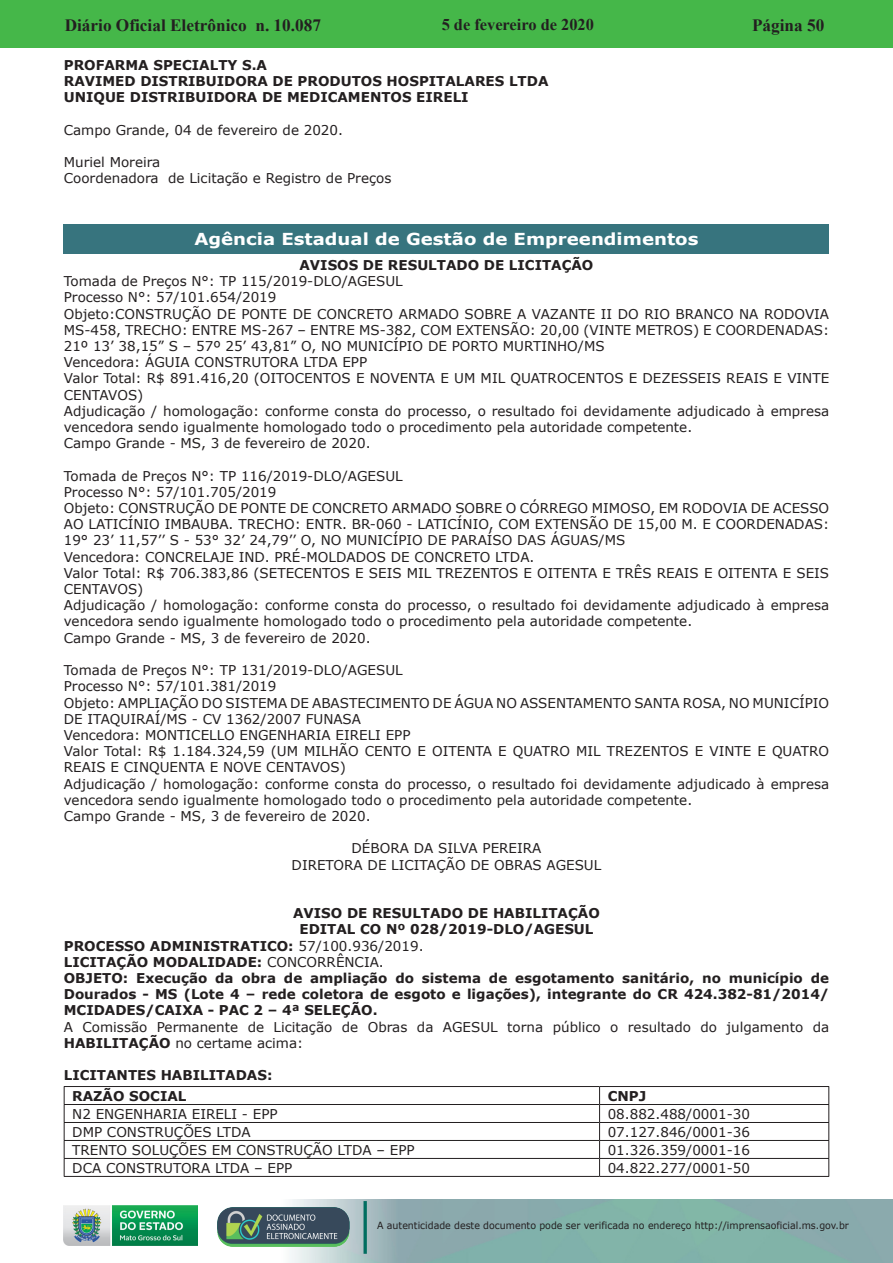
<style>
.page{position:relative;width:893px;height:1263px;background:#fff}
.page>*{position:absolute;margin:0;border:0;box-sizing:border-box;transform-origin:0 0}
.t1{font:700 17.25px "Times New Roman";color:#231f20}
.t2{font:700 16.5px "Verdana";color:#fff;scale:1.1 1}
.t3{font:700 16.35px "Times New Roman";color:#231f20}
.t4{font:13.5px/16.2px "Verdana";color:#231f20}
.t5{font:700 13.5px/16.2px "Verdana";color:#231f20}
.t6{font:9.9px "Verdana";color:#231f20;scale:.95 1}
.s1{font-weight:400}
.s2{font-weight:700}
</style>
<div class="page">
<div style="left:0;top:0;width:893px;height:48px;background:#45b749"></div>
<img style="left:63px;top:1199px;width:830px;height:64px">
<img style="left:364px;top:1202px;width:2px;height:51px">
<img style="left:218px;top:1207px;width:132px;height:39px">
<img style="left:64px;top:1205px;width:134px;height:41px">
<div style="left:64px;top:224px;width:765px;height:30px;background:#37747e"></div>
<hr style="left:64px;top:1086px;width:536px;height:1px;background:#231f20">
<hr style="left:600px;top:1086px;width:229px;height:1px;background:#231f20">
<hr style="left:64px;top:1104px;width:536px;height:1px;background:#231f20">
<hr style="left:600px;top:1104px;width:229px;height:1px;background:#231f20">
<hr style="left:64px;top:1122px;width:536px;height:1px;background:#231f20">
<hr style="left:600px;top:1122px;width:229px;height:1px;background:#231f20">
<hr style="left:64px;top:1140px;width:536px;height:1px;background:#231f20">
<hr style="left:600px;top:1140px;width:229px;height:1px;background:#231f20">
<hr style="left:64px;top:1158px;width:536px;height:1px;background:#231f20">
<hr style="left:600px;top:1158px;width:229px;height:1px;background:#231f20">
<hr style="left:64px;top:1176px;width:536px;height:1px;background:#231f20">
<hr style="left:600px;top:1176px;width:229px;height:1px;background:#231f20">
<svg style="left:64px;top:1087px;width:1px;height:89px"></svg>
<svg style="left:599px;top:1087px;width:1px;height:89px"></svg>
<svg style="left:828px;top:1087px;width:1px;height:89px"></svg>
<p class="t1" style="left:65px;top:13px;width:258px">Diário Oficial Eletrônico n. 10.087</p>
<p class="t3" style="left:442px;top:13px;width:154px">5 de fevereiro de 2020</p>
<p class="t1" style="left:752px;top:13px;width:74px">Página 50</p>
<p class="t5" style="left:64px;top:57px;width:486px">PROFARMA SPECIALTY S.A<br>RAVIMED DISTRIBUIDORA DE PRODUTOS HOSPITALARES LTDA<br>UNIQUE DISTRIBUIDORA DE MEDICAMENTOS EIRELI</p>
<p class="t4" style="left:64px;top:122px;width:281px">Campo Grande, 04 de fevereiro de 2020.</p>
<p class="t4" style="left:64px;top:154px;width:329px">Muriel Moreira<br>Coordenadora de Licitação e Registro de Preços</p>
<p class="t2" style="left:194px;top:228px;width:460px">Agência Estadual de Gestão de Empreendimentos</p>
<p class="t5" style="left:299px;top:257px;width:295px">AVISOS DE RESULTADO DE LICITAÇÃO</p>
<p class="t4" style="left:64px;top:273px;width:767px">Tomada de Preços N°: TP 115/2019-DLO/AGESUL<br>Processo N°: 57/101.654/2019<br>Objeto:CONSTRUÇÃO DE PONTE DE CONCRETO ARMADO SOBRE A VAZANTE II DO RIO BRANCO NA RODOVIA MS-458, TRECHO: ENTRE MS-267 – ENTRE MS-382, COM EXTENSÃO: 20,00 (VINTE METROS) E COORDENADAS:<br>21º 13’ 38,15” S – 57º 25’ 43,81” O, NO MUNICÍPIO DE PORTO MURTINHO/MS<br>Vencedora: ÁGUIA CONSTRUTORA LTDA EPP<br>Valor Total: R$ 891.416,20 (OITOCENTOS E NOVENTA E UM MIL QUATROCENTOS E DEZESSEIS REAIS E VINTE CENTAVOS)<br>Adjudicação / homologação: conforme consta do processo, o resultado foi devidamente adjudicado à empresa vencedora sendo igualmente homologado todo o procedimento pela autoridade competente.<br>Campo Grande - MS, 3 de fevereiro de 2020.</p>
<p class="t4" style="left:64px;top:467px;width:767px">Tomada de Preços N°: TP 116/2019-DLO/AGESUL<br>Processo N°: 57/101.705/2019<br>Objeto: CONSTRUÇÃO DE PONTE DE CONCRETO ARMADO SOBRE O CÓRREGO MIMOSO, EM RODOVIA DE ACESSO AO LATICÍNIO IMBAUBA. TRECHO: ENTR. BR-060 - LATICÍNIO, COM EXTENSÃO DE 15,00 M. E COORDENADAS:<br>19° 23’ 11,57’’ S - 53° 32’ 24,79’’ O, NO MUNICÍPIO DE PARAÍSO DAS ÁGUAS/MS<br>Vencedora: CONCRELAJE IND. PRÉ-MOLDADOS DE CONCRETO LTDA.<br>Valor Total: R$ 706.383,86 (SETECENTOS E SEIS MIL TREZENTOS E OITENTA E TRÊS REAIS E OITENTA E SEIS CENTAVOS)<br>Adjudicação / homologação: conforme consta do processo, o resultado foi devidamente adjudicado à empresa vencedora sendo igualmente homologado todo o procedimento pela autoridade competente.<br>Campo Grande - MS, 3 de fevereiro de 2020.</p>
<p class="t4" style="left:64px;top:662px;width:767px">Tomada de Preços N°: TP 131/2019-DLO/AGESUL<br>Processo N°: 57/101.381/2019<br>Objeto: AMPLIAÇÃO DO SISTEMA DE ABASTECIMENTO DE ÁGUA NO ASSENTAMENTO SANTA ROSA, NO MUNICÍPIO DE ITAQUIRAÍ/MS - CV 1362/2007 FUNASA<br>Vencedora: MONTICELLO ENGENHARIA EIRELI EPP<br>Valor Total: R$ 1.184.324,59 (UM MILHÃO CENTO E OITENTA E QUATRO MIL TREZENTOS E VINTE E QUATRO REAIS E CINQUENTA E NOVE CENTAVOS)<br>Adjudicação / homologação: conforme consta do processo, o resultado foi devidamente adjudicado à empresa vencedora sendo igualmente homologado todo o procedimento pela autoridade competente.<br>Campo Grande - MS, 3 de fevereiro de 2020.</p>
<p class="t4" style="left:292px;top:840px;width:311px;text-align:center">DÉBORA DA SILVA PEREIRA<br>DIRETORA DE LICITAÇÃO DE OBRAS AGESUL</p>
<p class="t5" style="left:293px;top:905px;width:308px">AVISO DE RESULTADO DE HABILITAÇÃO</p>
<p class="t5" style="left:299px;top:921px;width:296px">EDITAL CO Nº 028/2019-DLO/AGESUL</p>
<p class="t5" style="left:64px;top:937px;width:361px">PROCESSO ADMINISTRATICO: <span class="s1">57/100.936/2019.</span></p>
<p class="t5" style="left:64px;top:953px;width:322px">LICITAÇÃO MODALIDADE: <span class="s1">CONCORRÊNCIA.</span></p>
<p class="t5" style="left:64px;top:970px;width:767px">OBJETO: Execução da obra de ampliação do sistema de esgotamento sanitário, no município de</p>
<p class="t5" style="left:64px;top:986px;width:767px">Dourados - MS (Lote 4 – rede coletora de esgoto e ligações), integrante do CR 424.382-81/2014/</p>
<p class="t5" style="left:64px;top:1002px;width:315px">MCIDADES/CAIXA - PAC 2 – 4ª SELEÇÃO.</p>
<p class="t4" style="left:64px;top:1018px;width:767px">A Comissão Permanente de Licitação de Obras da AGESUL torna público o resultado do julgamento da<br><span class="s2">HABILITAÇÃO</span> no certame acima:</p>
<p class="t5" style="left:72px;top:1065px;width:202px;line-height:20.5px;text-indent:-8px">LICITANTES HABILITADAS:<br>RAZÃO SOCIAL</p>
<p class="t5" style="left:608px;top:1087px;width:40px">CNPJ</p>
<p class="t4" style="left:72px;top:1105px;width:207px">N2 ENGENHARIA EIRELI - EPP</p>
<p class="t4" style="left:608px;top:1105px;width:144px">08.882.488/0001-30</p>
<p class="t4" style="left:72px;top:1123px;width:180px">DMP CONSTRUÇÕES LTDA</p>
<p class="t4" style="left:608px;top:1123px;width:144px">07.127.846/0001-36</p>
<p class="t4" style="left:72px;top:1141px;width:344px">TRENTO SOLUÇÕES EM CONSTRUÇÃO LTDA – EPP</p>
<p class="t4" style="left:608px;top:1141px;width:144px">01.326.359/0001-16</p>
<p class="t4" style="left:72px;top:1159px;width:222px">DCA CONSTRUTORA LTDA – EPP</p>
<p class="t4" style="left:608px;top:1159px;width:144px">04.822.277/0001-50</p>
<p class="t6" style="left:377px;top:1219px;width:498px">A autenticidade deste documento pode ser verificada no endereço http://imprensaoficial.ms.gov.br</p>
</div>
